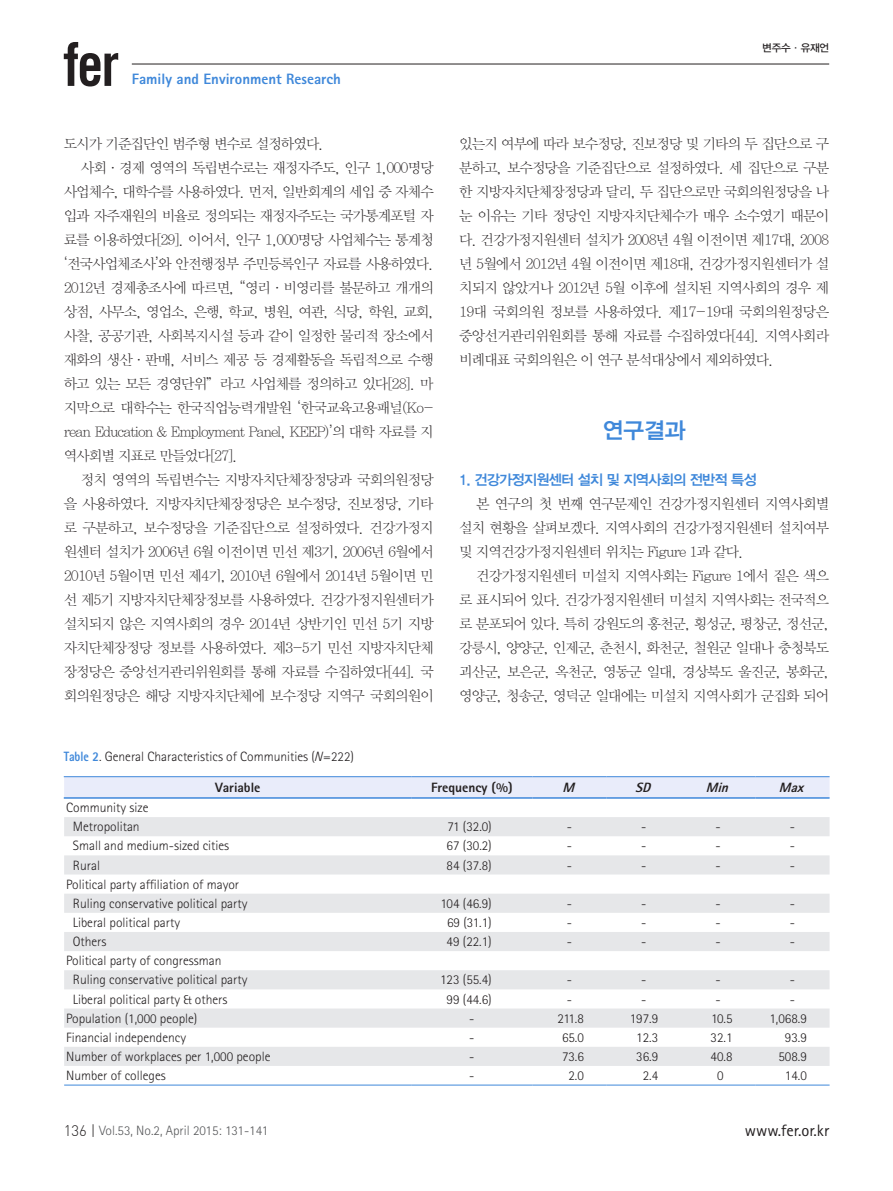
<style>
.page{position:relative;width:893px;height:1191px;background:#fff}
.page>*{position:absolute;margin:0;border:0;box-sizing:border-box;transform-origin:0 0}
._1__큰제목{font:22.5px "YDIYGO340";color:#3f88da}
.t1{font:16.5px "Rotis Sans Serif Std";color:#231f20}
.t2{font:800 15px "Rotis Sans Serif Std";color:#3f88da}
.s0{font:14.25px/24px "YDIY Mj O310";letter-spacing:-.06em;color:#231f20;text-align:justify}
._2{font:14.25px "YDIYGO340";letter-spacing:-.05em;color:#3f88da}
.s0-2{font:300 13.5px "Rotis Sans Serif Std";color:#231f20}
.t3{font:300 13.5px "Rotis Sans Serif Std";color:#57585a}
.s0-3{font:800 13.5px "Rotis Sans Serif Std";color:#231f20}
.s0-4{font:italic 800 13.5px "Rotis Sans Serif Std";color:#231f20}
.t4{font:10.5px "YDIYGO330";letter-spacing:-.025em;color:#231f20}
.s1{font-family:"Dotum"}
.s2{font-weight:800;color:#3f88da}
.s3{font-style:italic}
.s4{font-family:"Dinlig";font-weight:400;font-size:15px;color:#231f20}
</style>
<div class="page">
<hr style="left:132px;top:64px;width:697px;height:1px;background:#231f20">
<svg style="left:64px;top:42px;width:54px;height:44px"></svg>
<div style="left:64px;top:777px;width:766px;height:20px;background:#e9ecfa"></div>
<svg style="left:64px;top:817px;width:766px;height:249px;fill:#e6e7e9"></svg>
<hr style="left:64px;top:776px;width:347px;height:1px;background:#3f88da">
<hr style="left:411px;top:776px;width:121px;height:1px;background:#3f88da">
<hr style="left:532px;top:776px;width:75px;height:1px;background:#3f88da">
<hr style="left:607px;top:776px;width:74px;height:1px;background:#3f88da">
<hr style="left:681px;top:776px;width:74px;height:1px;background:#3f88da">
<hr style="left:755px;top:776px;width:75px;height:1px;background:#3f88da">
<hr style="left:64px;top:797px;width:347px;height:1px;background:#3f88da">
<hr style="left:411px;top:797px;width:121px;height:1px;background:#3f88da">
<hr style="left:532px;top:797px;width:75px;height:1px;background:#3f88da">
<hr style="left:607px;top:797px;width:74px;height:1px;background:#3f88da">
<hr style="left:681px;top:797px;width:74px;height:1px;background:#3f88da">
<hr style="left:755px;top:797px;width:75px;height:1px;background:#3f88da">
<hr style="left:64px;top:1084px;width:347px;height:1px;background:#3f88da">
<hr style="left:411px;top:1084px;width:121px;height:1px;background:#3f88da">
<hr style="left:532px;top:1084px;width:75px;height:1px;background:#3f88da">
<hr style="left:607px;top:1084px;width:74px;height:1px;background:#3f88da">
<hr style="left:681px;top:1084px;width:74px;height:1px;background:#3f88da">
<hr style="left:755px;top:1084px;width:75px;height:1px;background:#3f88da">
<p class="t2" style="left:132px;top:70px;width:211px">Family and Environment Research</p>
<p class="s0" style="left:64px;top:132px;width:262px">도시가 기준집단인 범주형 변수로 설정하였다.</p>
<p class="s0" style="left:64px;top:156px;width:371px;text-indent:17px">사회·경제 영역의 독립변수로는 재정자주도, 인구 1,000명당 사업체수, 대학수를 사용하였다. 먼저, 일반회계의 세입 중 자체수 입과 자주재원의 비율로 정의되는 재정자주도는 국가통계포털 자 료를 이용하였다[29]. 이어서, 인구 1,000명당 사업체수는 통계청 <span class="s1">‘</span>전국사업체조사<span class="s1">’</span>와 안전행정부 주민등록인구 자료를 사용하였다.<br>2012년 경제총조사에 따르면, <span class="s1">“</span>영리·비영리를 불문하고 개개의 상점, 사무소, 영업소, 은행, 학교, 병원, 여관, 식당, 학원, 교회, 사찰, 공공기관, 사회복지시설 등과 같이 일정한 물리적 장소에서 재화의 생산·판매, 서비스 제공 등 경제활동을 독립적으로 수행 하고 있는 모든 경영단위”라고 사업체를 정의하고 있다[28]. 마 지막으로 대학수는 한국직업능력개발원 <span class="s1">‘</span>한국교육고용패널(Ko&shy;rean Education &amp; Employment Panel, KEEP)<span class="s1">’</span>의 대학 자료를 지 역사회별 지표로 만들었다[27].</p>
<p class="s0" style="left:64px;top:468px;width:372px;text-indent:17px">정치 영역의 독립변수는 지방자치단체장정당과 국회의원정당 을 사용하였다. 지방자치단체장정당은 보수정당, 진보정당, 기타 로 구분하고, 보수정당을 기준집단으로 설정하였다. 건강가정지 원센터 설치가 2006년 6월 이전이면 민선 제3기, 2006년 6월에서 2010년 5월이면 민선 제4기, 2010년 6월에서 2014년 5월이면 민 선 제5기 지방자치단체장정보를 사용하였다. 건강가정지원센터가 설치되지 않은 지역사회의 경우 2014년 상반기인 민선 5기 지방 자치단체장정당 정보를 사용하였다. 제3-5기 민선 지방자치단체 장정당은 중앙선거관리위원회를 통해 자료를 수집하였다[44]. 국 회의원정당은 해당 지방자치단체에 보수정당 지역구 국회의원이</p>
<p class="t4" style="left:762px;top:42px;width:68px">변주수·유재언</p>
<p class="s0" style="left:459px;top:132px;width:372px">있는지 여부에 따라 보수정당, 진보정당 및 기타의 두 집단으로 구 분하고, 보수정당을 기준집단으로 설정하였다. 세 집단으로 구분 한 지방자치단체장정당과 달리, 두 집단으로만 국회의원정당을 나 눈 이유는 기타 정당인 지방자치단체수가 매우 소수였기 때문이 다. 건강가정지원센터 설치가 2008년 4월 이전이면 제17대, 2008 년 5월에서 2012년 4월 이전이면 제18대, 건강가정지원센터가 설 치되지 않았거나 2012년 5월 이후에 설치된 지역사회의 경우 제 19대 국회의원 정보를 사용하였다. 제17-19대 국회의원정당은 중앙선거관리위원회를 통해 자료를 수집하였다[44]. 지역사회라 비례대표 국회의원은 이 연구 분석대상에서 제외하였다.</p>
<p class="_1__큰제목" style="left:603px;top:417px;width:84px">연구결과</p>
<p class="_2" style="left:459px;top:471px;width:299px">1. 건강가정지원센터 설치 및 지역사회의 전반적 특성</p>
<p class="s0" style="left:459px;top:492px;width:371px;text-indent:17px">본 연구의 첫 번째 연구문제인 건강가정지원센터 지역사회별 설치 현황을 살펴보겠다. 지역사회의 건강가정지원센터 설치여부 및 지역건강가정지원센터 위치는 Figure 1과 같다.</p>
<p class="s0" style="left:459px;top:564px;width:371px;text-indent:17px">건강가정지원센터 미설치 지역사회는 Figure 1에서 짙은 색으 로 표시되어 있다. 건강가정지원센터 미설치 지역사회는 전국적으 로 분포되어 있다. 특히 강원도의 홍천군, 횡성군, 평창군, 정선군, 강릉시, 양양군, 인제군, 춘천시, 화천군, 철원군 일대나 충청북도 괴산군, 보은군, 옥천군, 영동군 일대, 경상북도 울진군, 봉화군, 영양군, 청송군, 영덕군 일대에는 미설치 지역사회가 군집화 되어</p>
<p class="s0-2" style="left:64px;top:749px;width:292px"><span class="s2">Table 2</span>. General Characteristics of Communities (<span class="s3">N</span>=222)</p>
<p class="s0-3" style="left:215px;top:779px;width:47px">Variable</p>
<p class="s0-3" style="left:431px;top:779px;width:83px">Frequency (%)</p>
<p class="s0-4" style="left:562px;top:779px;width:18px">M</p>
<p class="s0-4" style="left:635px;top:779px;width:21px">SD</p>
<p class="s0-4" style="left:706px;top:779px;width:28px">Min</p>
<p class="s0-4" style="left:779px;top:779px;width:30px">Max</p>
<p class="s0-2" style="left:66px;top:800px;width:84px">Community size</p>
<p class="s0-2" style="left:73px;top:819px;width:68px">Metropolitan</p>
<p class="s0-2" style="left:448px;top:819px;width:46px">71 (32.0)</p>
<p class="s0-2" style="left:567px;top:819px;width:7px">-</p>
<p class="s0-2" style="left:641px;top:819px;width:7px">-</p>
<p class="s0-2" style="left:715px;top:819px;width:7px">-</p>
<p class="s0-2" style="left:790px;top:819px;width:7px">-</p>
<p class="s0-2" style="left:73px;top:838px;width:158px">Small and medium-sized cities</p>
<p class="s0-2" style="left:447px;top:838px;width:47px">67 (30.2)</p>
<p class="s0-2" style="left:567px;top:838px;width:7px">-</p>
<p class="s0-2" style="left:641px;top:838px;width:7px">-</p>
<p class="s0-2" style="left:715px;top:838px;width:7px">-</p>
<p class="s0-2" style="left:790px;top:838px;width:7px">-</p>
<p class="s0-2" style="left:73px;top:857px;width:29px">Rural</p>
<p class="s0-2" style="left:447px;top:857px;width:47px">84 (37.8)</p>
<p class="s0-2" style="left:567px;top:857px;width:7px">-</p>
<p class="s0-2" style="left:641px;top:857px;width:7px">-</p>
<p class="s0-2" style="left:715px;top:857px;width:7px">-</p>
<p class="s0-2" style="left:790px;top:857px;width:7px">-</p>
<p class="s0-2" style="left:66px;top:876px;width:174px">Political party affiliation of mayor</p>
<p class="s0-2" style="left:73px;top:895px;width:176px">Ruling conservative political party</p>
<p class="s0-2" style="left:441px;top:895px;width:53px">104 (46.9)</p>
<p class="s0-2" style="left:567px;top:895px;width:7px">-</p>
<p class="s0-2" style="left:641px;top:895px;width:7px">-</p>
<p class="s0-2" style="left:715px;top:895px;width:7px">-</p>
<p class="s0-2" style="left:790px;top:895px;width:7px">-</p>
<p class="s0-2" style="left:73px;top:914px;width:109px">Liberal political party</p>
<p class="s0-2" style="left:447px;top:914px;width:46px">69 (31.1)</p>
<p class="s0-2" style="left:567px;top:914px;width:7px">-</p>
<p class="s0-2" style="left:641px;top:914px;width:7px">-</p>
<p class="s0-2" style="left:715px;top:914px;width:7px">-</p>
<p class="s0-2" style="left:790px;top:914px;width:7px">-</p>
<p class="s0-2" style="left:73px;top:934px;width:35px">Others</p>
<p class="s0-2" style="left:447px;top:934px;width:47px">49 (22.1)</p>
<p class="s0-2" style="left:567px;top:934px;width:7px">-</p>
<p class="s0-2" style="left:641px;top:934px;width:7px">-</p>
<p class="s0-2" style="left:715px;top:934px;width:7px">-</p>
<p class="s0-2" style="left:790px;top:934px;width:7px">-</p>
<p class="s0-2" style="left:66px;top:953px;width:157px">Political party of congressman</p>
<p class="s0-2" style="left:73px;top:972px;width:176px">Ruling conservative political party</p>
<p class="s0-2" style="left:440px;top:972px;width:53px">123 (55.4)</p>
<p class="s0-2" style="left:567px;top:972px;width:7px">-</p>
<p class="s0-2" style="left:641px;top:972px;width:7px">-</p>
<p class="s0-2" style="left:715px;top:972px;width:7px">-</p>
<p class="s0-2" style="left:790px;top:972px;width:7px">-</p>
<p class="s0-2" style="left:73px;top:991px;width:156px">Liberal political party &amp; others</p>
<p class="s0-2" style="left:447px;top:991px;width:47px">99 (44.6)</p>
<p class="s0-2" style="left:567px;top:991px;width:7px">-</p>
<p class="s0-2" style="left:641px;top:991px;width:7px">-</p>
<p class="s0-2" style="left:715px;top:991px;width:7px">-</p>
<p class="s0-2" style="left:790px;top:991px;width:7px">-</p>
<p class="s0-2" style="left:66px;top:1010px;width:133px">Population (1,000 people)</p>
<p class="s0-2" style="left:469px;top:1010px;width:7px">-</p>
<p class="s0-2" style="left:557px;top:1010px;width:28px">211.8</p>
<p class="s0-2" style="left:630px;top:1010px;width:30px">197.9</p>
<p class="s0-2" style="left:711px;top:1010px;width:23px">10.5</p>
<p class="s0-2" style="left:769px;top:1010px;width:39px">1,068.9</p>
<p class="s0-2" style="left:66px;top:1029px;width:121px">Financial independency</p>
<p class="s0-2" style="left:469px;top:1029px;width:7px">-</p>
<p class="s0-2" style="left:562px;top:1029px;width:23px">65.0</p>
<p class="s0-2" style="left:636px;top:1029px;width:23px">12.3</p>
<p class="s0-2" style="left:711px;top:1029px;width:23px">32.1</p>
<p class="s0-2" style="left:785px;top:1029px;width:23px">93.9</p>
<p class="s0-2" style="left:66px;top:1048px;width:206px">Number of workplaces per 1,000 people</p>
<p class="s0-2" style="left:469px;top:1048px;width:7px">-</p>
<p class="s0-2" style="left:562px;top:1048px;width:23px">73.6</p>
<p class="s0-2" style="left:636px;top:1048px;width:23px">36.9</p>
<p class="s0-2" style="left:711px;top:1048px;width:23px">40.8</p>
<p class="s0-2" style="left:778px;top:1048px;width:30px">508.9</p>
<p class="s0-2" style="left:66px;top:1067px;width:101px">Number of colleges</p>
<p class="s0-2" style="left:469px;top:1067px;width:7px">-</p>
<p class="s0-2" style="left:568px;top:1067px;width:17px">2.0</p>
<p class="s0-2" style="left:643px;top:1067px;width:17px">2.4</p>
<p class="s0-2" style="left:717px;top:1067px;width:8px">0</p>
<p class="s0-2" style="left:785px;top:1067px;width:23px">14.0</p>
<p class="t3" style="left:64px;top:1123px;width:206px"><span class="s4">136 |</span> Vol.53, No.2, April 2015: 131-141</p>
<p class="t1" style="left:745px;top:1120px;width:86px">www.fer.or.kr</p>
</div>
